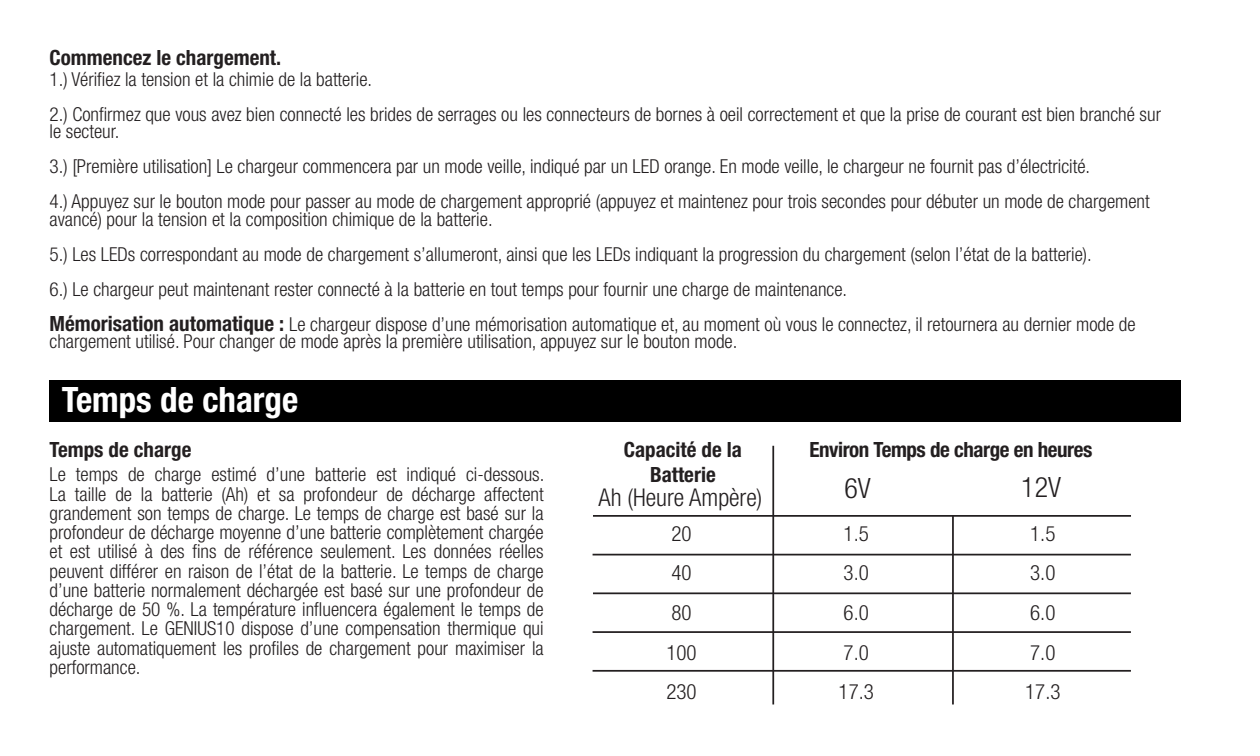
<style>
.page{position:relative;width:1260px;height:756px;background:#fff}
.page>*{position:absolute;margin:0;border:0;box-sizing:border-box;transform-origin:0 0}
.t1{font:700 condensed 35px "Helvetica Neue LT Std";color:#fff}
.t2{font:300 condensed 28px "Helvetica Neue LT Std";color:#231f20}
.t3{font:300 condensed 24.5px "Helvetica Neue LT Std";color:#231f20}
.t4{font:700 condensed 21px/25.2px "Helvetica Neue LT Std";color:#231f20;text-align:center}
.t5{font:300 condensed 21px "Helvetica Neue LT Std";color:#231f20}
.t6{font:700 condensed 21px "Helvetica Neue LT Std";letter-spacing:-.02em;color:#231f20}
.t7{font:300 condensed 19.25px/19.2px "Helvetica Neue LT Std";color:#231f20}
.s1{font-weight:700;font-size:21px}
</style>
<div class="page">
<div style="left:50px;top:380px;width:1131px;height:41px;background:#000"></div>
<hr style="left:593px;top:515px;width:538px;height:2px;background:#231f20">
<hr style="left:593px;top:554px;width:538px;height:1px;background:#231f20">
<hr style="left:593px;top:631px;width:538px;height:2px;background:#231f20">
<hr style="left:593px;top:670px;width:538px;height:2px;background:#231f20">
<hr style="left:593px;top:592px;width:538px;height:2px;background:#231f20">
<hr style="left:772px;top:446px;width:2px;height:258px;background:#231f20">
<hr style="left:952px;top:516px;width:2px;height:188px;background:#231f20">
<p class="t4" style="left:50px;top:44px;width:233px">Commencez le chargement.</p>
<p class="t7" style="left:50px;top:69px;width:324px">1.) Vérifiez la tension et la chimie de la batterie.</p>
<p class="t7" style="left:50px;top:105px;width:1113px;line-height:17.5px">2.) Confirmez que vous avez bien connecté les brides de serrages ou les connecteurs de bornes à oeil correctement et que la prise de courant est bien branché sur le secteur.</p>
<p class="t7" style="left:50px;top:157px;width:1042px">3.) [Première utilisation] Le chargeur commencera par un mode veille, indiqué par un LED orange. En mode veille, le chargeur ne fournit pas d’électricité.</p>
<p class="t7" style="left:50px;top:192px;width:1102px;line-height:17.5px">4.) Appuyez sur le bouton mode pour passer au mode de chargement approprié (appuyez et maintenez pour trois secondes pour débuter un mode de chargement avancé) pour la tension et la composition chimique de la batterie.</p>
<p class="t7" style="left:50px;top:244px;width:1044px">5.) Les LEDs correspondant au mode de chargement s’allumeront, ainsi que les LEDs indiquant la progression du chargement (selon l’état de la batterie).</p>
<p class="t7" style="left:50px;top:279px;width:799px">6.) Le chargeur peut maintenant rester connecté à la batterie en tout temps pour fournir une charge de maintenance.</p>
<p class="t7" style="left:50px;top:315px;width:1088px;line-height:17.5px"><span class="s1">Mémorisation automatique :</span> Le chargeur dispose d’une mémorisation automatique et, au moment où vous le connectez, il retournera au dernier mode de chargement utilisé. Pour changer de mode après la première utilisation, appuyez sur le bouton mode.</p>
<p class="t1" style="left:62px;top:378px;width:238px">Temps de charge</p>
<p class="t4" style="left:50px;top:437px;width:143px">Temps de charge</p>
<p class="t7" style="left:50px;top:465px;width:496px;text-align:justify">Le temps de charge estimé d’une batterie est indiqué ci-dessous.<br>La taille de la batterie (Ah) et sa profondeur de décharge affectent grandement son temps de charge. Le temps de charge est basé sur la profondeur de décharge moyenne d’une batterie complètement chargée et est utilisé à des fins de référence seulement. Les données réelles peuvent différer en raison de l’état de la batterie. Le temps de charge d’une batterie normalement déchargée est basé sur une profondeur de décharge de 50 %. La température influencera également le temps de chargement. Le GENIUS10 dispose d’une compensation thermique qui ajuste automatiquement les profiles de chargement pour maximiser la performance.</p>
<p class="t4" style="left:624px;top:437px;width:120px">Capacité de la<br>Batterie</p>
<p class="t6" style="left:809px;top:437px;width:285px">Environ Temps de charge en heures</p>
<p class="t2" style="left:845px;top:472px;width:28px">6V</p>
<p class="t2" style="left:1021px;top:471px;width:41px">12V</p>
<p class="t3" style="left:599px;top:483px;width:165px">Ah (Heure Ampère)</p>
<p class="t5" style="left:671px;top:521px;width:22px">20</p>
<p class="t5" style="left:671px;top:561px;width:22px">40</p>
<p class="t5" style="left:671px;top:600px;width:22px">80</p>
<p class="t5" style="left:666px;top:640px;width:32px">100</p>
<p class="t5" style="left:666px;top:680px;width:32px">230</p>
<p class="t5" style="left:844px;top:521px;width:27px">1.5</p>
<p class="t5" style="left:844px;top:561px;width:27px">3.0</p>
<p class="t5" style="left:844px;top:600px;width:27px">6.0</p>
<p class="t5" style="left:844px;top:640px;width:27px">7.0</p>
<p class="t5" style="left:839px;top:680px;width:37px">17.3</p>
<p class="t5" style="left:1030px;top:521px;width:27px">1.5</p>
<p class="t5" style="left:1030px;top:561px;width:27px">3.0</p>
<p class="t5" style="left:1030px;top:600px;width:27px">6.0</p>
<p class="t5" style="left:1030px;top:640px;width:27px">7.0</p>
<p class="t5" style="left:1025px;top:680px;width:37px">17.3</p>
</div>
